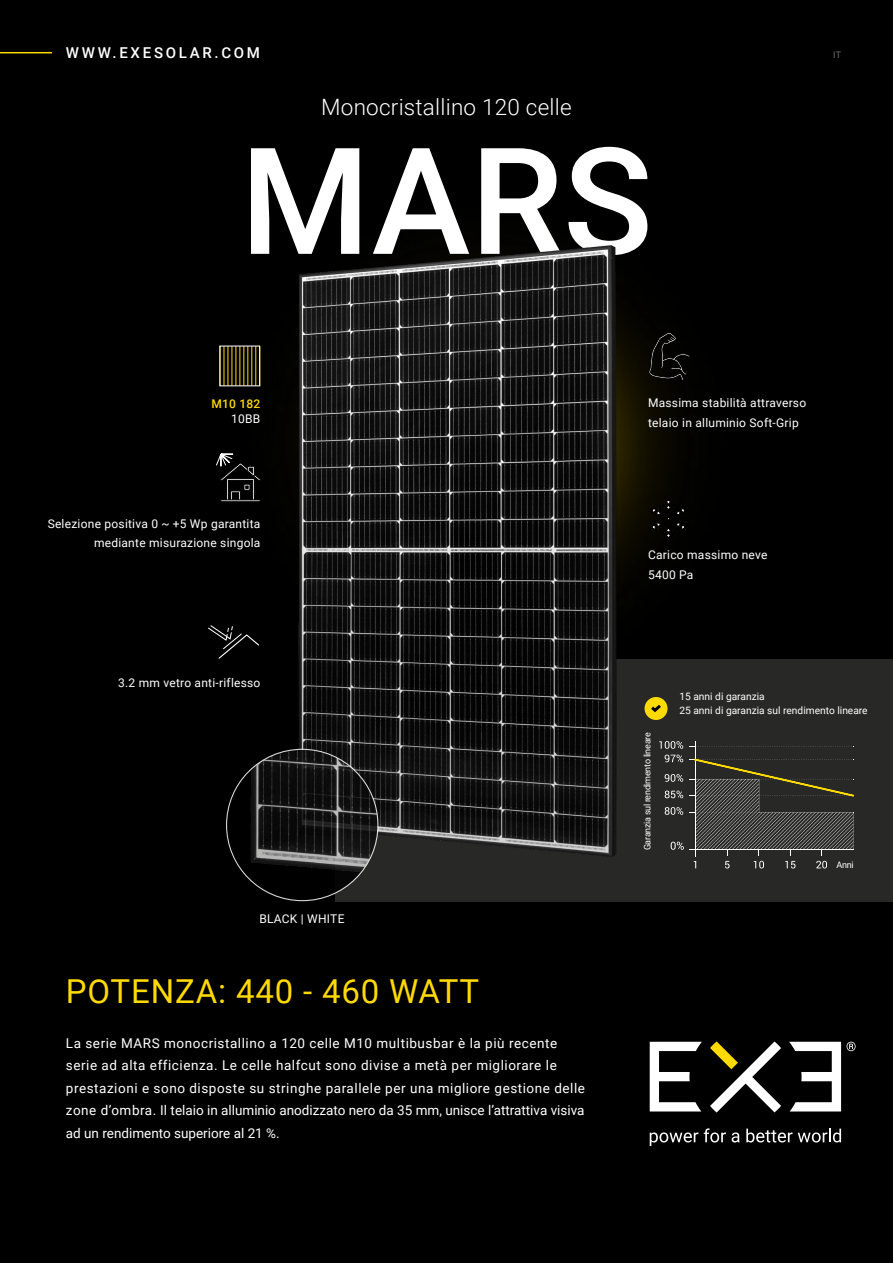
<style>
.page{position:relative;width:893px;height:1263px;background:#000}
.page>*{position:absolute;margin:0;border:0;box-sizing:border-box;transform-origin:0 0}
.t1{font:500 148.5px "Roboto";color:#fff}
.t2{font:33px "Roboto";letter-spacing:.025em;color:#ffda00}
.t3{font:300 22.5px "Roboto";letter-spacing:.01em;color:#fff}
.t4{font:500 15px "Roboto";letter-spacing:.18em;color:#fff}
.t5{font:13.5px/22.5px "Roboto";letter-spacing:.04em;color:#fff}
.t6{font:12px/19.5px "Roboto";letter-spacing:.02em;color:#fff}
.t7{font:500 12px "Roboto";letter-spacing:.02em;color:#ffda00}
.t8{font:10.2px/13.5px "Roboto";color:#fff}
.t9{font:9px "Roboto";letter-spacing:-.03em;color:#fff}
.t10{font:9px "Roboto";color:#706f6f}
</style>
<div class="page">
<img style="left:219px;top:345px;width:447px;height:174px">
<div style="left:336px;top:659px;width:557px;height:242px;background:#282827"></div>
<hr style="left:0;top:52px;width:52px;height:1px;background:#ffda00">
<svg style="left:648px;top:332px;width:42px;height:50px"></svg>
<hr style="left:224px;top:346px;width:1px;height:40px;background:#ffda00">
<hr style="left:228px;top:346px;width:1px;height:40px;background:#ffda00">
<hr style="left:235px;top:346px;width:1px;height:40px;background:#ffda00">
<hr style="left:243px;top:346px;width:1px;height:40px;background:#ffda00">
<hr style="left:247px;top:346px;width:1px;height:40px;background:#ffda00">
<hr style="left:251px;top:346px;width:1px;height:40px;background:#ffda00">
<hr style="left:239px;top:346px;width:1px;height:40px;background:#ffda00">
<hr style="left:231px;top:346px;width:1px;height:40px;background:#ffda00">
<hr style="left:255px;top:346px;width:1px;height:40px;background:#ffda00">
<div style="left:644px;top:697px;width:23px;height:23px;background:#ffda00;border-radius:50%"></div>
<svg style="left:651px;top:704px;width:10px;height:8px"></svg>
<svg style="left:208px;top:625px;width:51px;height:34px"></svg>
<svg style="left:650px;top:1132px;width:48px;height:14px"></svg>
<svg style="left:704px;top:1128px;width:22px;height:14px"></svg>
<svg style="left:732px;top:1132px;width:8px;height:10px"></svg>
<svg style="left:746px;top:1128px;width:46px;height:14px"></svg>
<svg style="left:798px;top:1128px;width:43px;height:14px"></svg>
<svg style="left:710px;top:1041px;width:71px;height:71px"></svg>
<svg style="left:650px;top:1042px;width:52px;height:69px"></svg>
<svg style="left:789px;top:1042px;width:66px;height:69px"></svg>
<svg style="left:649px;top:497px;width:38px;height:40px"></svg>
<svg style="left:216px;top:453px;width:45px;height:49px"></svg>
<svg style="left:659px;top:741px;width:195px;height:127px"></svg>
<img style="left:269px;top:245px;width:377px;height:635px">
<img style="left:227px;top:749px;width:151px;height:152px;border-radius:76px">
<p class="t4" style="left:66px;top:42px;width:196px">WWW.EXESOLAR.COM</p>
<h3 class="t3" style="left:321px;top:91px;width:252px">Monocristallino 120 celle</h3>
<h1 class="t1" style="left:240px;top:97px;width:414px">MARS</h1>
<p class="t10" style="left:833px;top:48px;width:10px">IT</p>
<p class="t7" style="left:211px;top:395px;width:51px">M10 182</p>
<p class="t6" style="left:231px;top:408px;width:31px">10BB</p>
<p class="t6" style="left:48px;top:513px;width:214px;text-align:right">Selezione positiva 0 ~ +5 Wp garantita mediante misurazione singola</p>
<p class="t6" style="left:118px;top:673px;width:144px">3.2 mm vetro anti-riflesso</p>
<p class="t6" style="left:648px;top:393px;width:160px">Massima stabilità attraverso telaio in alluminio Soft-Grip</p>
<p class="t6" style="left:648px;top:545px;width:121px">Carico massimo neve<br>5400 Pa</p>
<p class="t6" style="left:259px;top:909px;width:87px">BLACK | WHITE</p>
<h2 class="t2" style="left:66px;top:968px;width:415px">POTENZA: 440 - 460 WATT</h2>
<p class="t5" style="left:66px;top:1031px;width:521px">La serie MARS monocristallino a 120 celle M10 multibusbar è la più recente serie ad alta efficienza. Le celle halfcut sono divise a metà per migliorare le prestazioni e sono disposte su stringhe parallele per una migliore gestione delle zone d’ombra. Il telaio in alluminio anodizzato nero da 35 mm, unisce l’attrattiva visiva ad un rendimento superiore al 21 %.</p>
<p class="t9" style="left:641px;top:850px;width:119px;rotate:-90deg">Garanzia sul rendimento lineare</p>
<p class="t8" style="left:679px;top:689px;width:190px">15 anni di garanzia<br>25 anni di garanzia sul rendimento lineare</p>
<p class="t9" style="left:837px;top:859px;width:18px">Anni</p>
</div>
